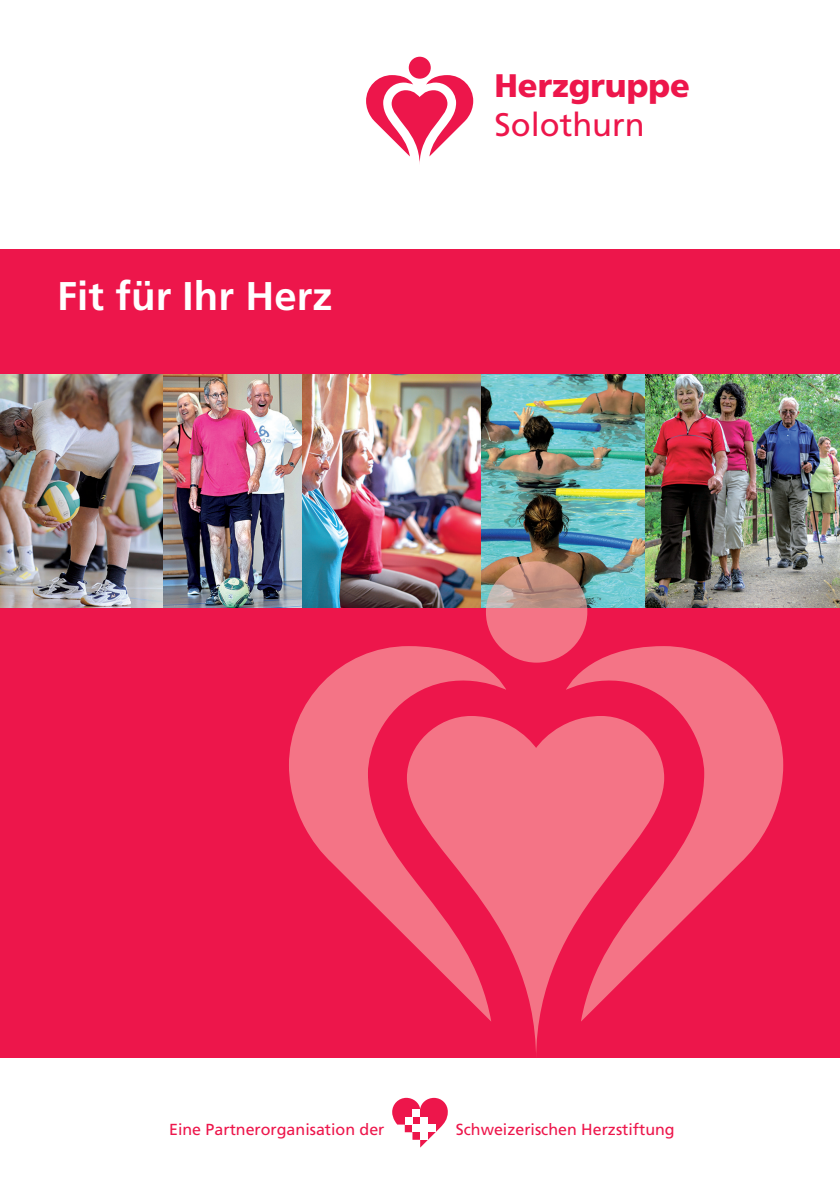
<style>
.page{position:relative;width:840px;height:1191px;background:#fff}
.page>*{position:absolute;margin:0;border:0;box-sizing:border-box;transform-origin:0 0}
.t1{font:700 40px "Frutiger";letter-spacing:.005em;color:#fff}
.t2{font:900 32.6px "Frutiger";color:#ed164b}
.t3{font:32.6px "Frutiger";color:#ed164b}
.t4{font:16px "Frutiger";color:#ed164b}
</style>
<div class="page">
<img style="left:0;top:374px;width:644px;height:234px">
<img style="left:644px;top:374px;width:195px;height:234px">
<div style="left:0;top:608px;width:839px;height:449px;background:#ed164b"></div>
<div style="left:0;top:249px;width:839px;height:125px;background:#ed164b"></div>
<div style="left:408px;top:57px;width:22px;height:22px;background:#ed164b;border-radius:50%"></div>
<svg style="left:366px;top:75px;width:107px;height:89px"></svg>
<svg style="left:392px;top:1097px;width:55px;height:50px"></svg>
<div style="left:412px;top:1124px;width:23px;height:8px;background:#fff"></div>
<div style="left:404px;top:1117px;width:8px;height:7px;background:#fff"></div>
<div style="left:412px;top:1109px;width:8px;height:7px;background:#fff"></div>
<div style="left:420px;top:1117px;width:8px;height:22px;background:#fff"></div>
<svg style="left:406px;top:724px;width:257px;height:334px;fill:#f47486"></svg>
<svg style="left:485px;top:561px;width:102px;height:101px;fill:#f47486"></svg>
<svg style="left:565px;top:646px;width:217px;height:375px"></svg>
<svg style="left:289px;top:646px;width:217px;height:375px"></svg>
<h1 class="t1" style="left:57px;top:272px;width:277px">Fit für Ihr Herz</h1>
<h2 class="t2" style="left:494px;top:66px;width:197px">Herzgruppe</h2>
<h2 class="t3" style="left:494px;top:106px;width:152px">Solothurn</h2>
<p class="t4" style="left:169px;top:1120px;width:217px">Eine Partnerorganisation der</p>
<p class="t4" style="left:455px;top:1120px;width:220px">Schweizerischen Herzstiftung</p>
</div>
